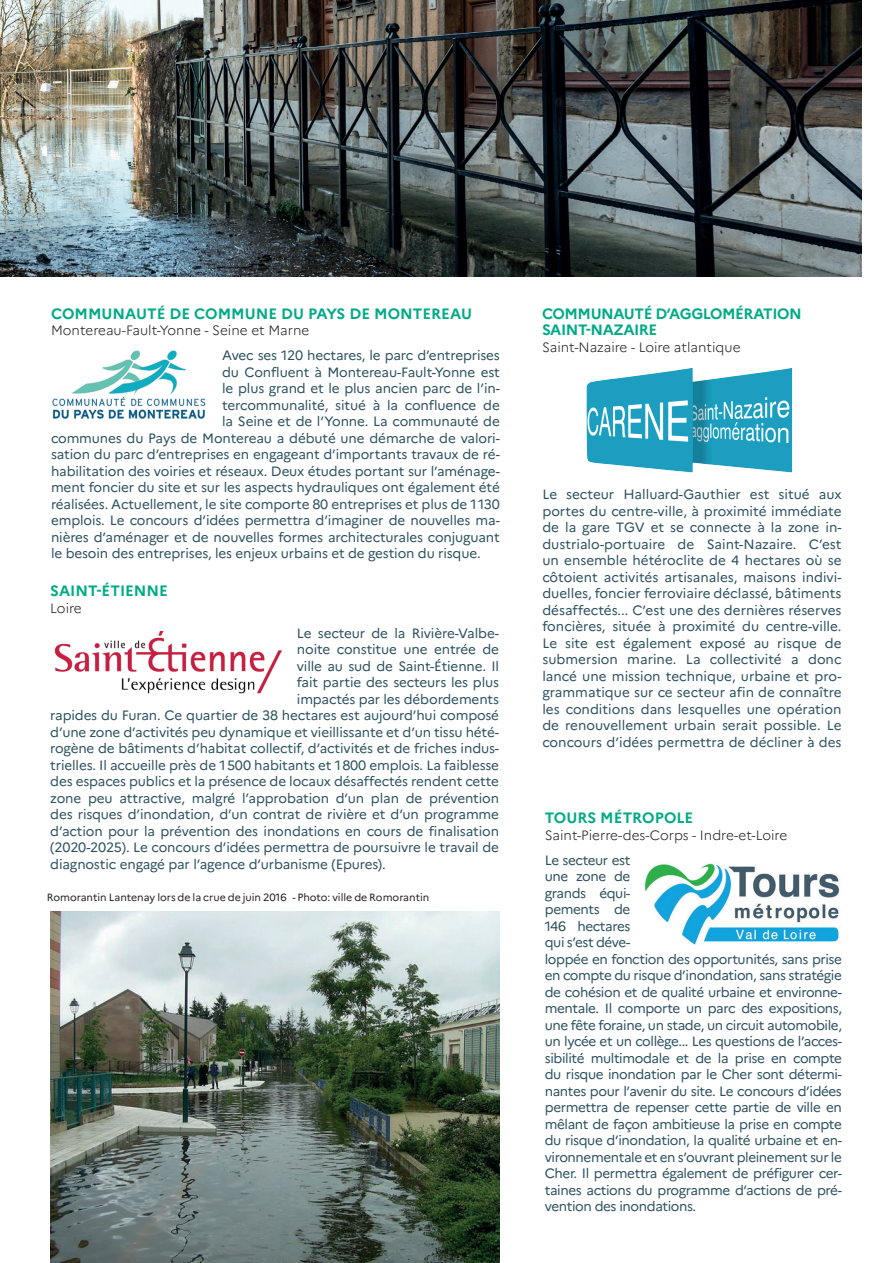
<style>
.page{position:relative;width:893px;height:1263px;background:#fff}
.page>*{position:absolute;margin:0;border:0;box-sizing:border-box;transform-origin:0 0}
.t1{font:700 15px "Marianne";color:#00ab85}
.t2{font:700 15px/16.5px "Marianne";letter-spacing:-.03em;color:#00ab85}
.t3{font:13.5px/16.5px "Marianne";letter-spacing:-.015em;color:#2b505f}
.t4{font:300 13.5px "Marianne";color:#231f20}
.t5{font:10.5px "Marianne";color:#231f20}
</style>
<div class="page">
<img style="left:0;top:0;width:861px;height:276px">
<img style="left:50px;top:911px;width:450px;height:352px">
<img style="left:645px;top:863px;width:195px;height:82px">
<img style="left:586px;top:368px;width:206px;height:104px">
<img style="left:52px;top:350px;width:154px;height:69px">
<img style="left:54px;top:631px;width:228px;height:63px">
<p class="t1" style="left:51px;top:304px;width:422px">COMMUNAUTÉ DE COMMUNE DU PAYS DE MONTEREAU</p>
<p class="t4" style="left:51px;top:322px;width:260px">Montereau-Fault-Yonne - Seine et Marne</p>
<p class="t3" style="left:222px;top:347px;width:279px">Avec ses 120 hectares, le parc d’entreprises</p>
<p class="t3" style="left:222px;top:364px;width:279px">du Confluent à Montereau-Fault-Yonne est</p>
<p class="t3" style="left:222px;top:380px;width:279px">le plus grand et le plus ancien parc de l’in-</p>
<p class="t3" style="left:222px;top:397px;width:279px">tercommunalité, situé à la confluence de</p>
<p class="t3" style="left:222px;top:413px;width:279px">la Seine et de l’Yonne. La communauté de</p>
<p class="t3" style="left:51px;top:430px;width:450px">communes du Pays de Montereau a débuté une démarche de valori-</p>
<p class="t3" style="left:51px;top:446px;width:450px">sation du parc d’entreprises en engageant d’importants travaux de ré-</p>
<p class="t3" style="left:51px;top:463px;width:450px">habilitation des voiries et réseaux. Deux études portant sur l’aménage-</p>
<p class="t3" style="left:51px;top:479px;width:450px">ment foncier du site et sur les aspects hydrauliques ont également été</p>
<p class="t3" style="left:51px;top:496px;width:450px">réalisées. Actuellement, le site comporte 80 entreprises et plus de 1130</p>
<p class="t3" style="left:51px;top:512px;width:450px">emplois. Le concours d’idées permettra d’imaginer de nouvelles ma-</p>
<p class="t3" style="left:51px;top:529px;width:450px">nières d’aménager et de nouvelles formes architecturales conjuguant</p>
<p class="t3" style="left:51px;top:545px;width:431px">le besoin des entreprises, les enjeux urbains et de gestion du risque.</p>
<p class="t1" style="left:50px;top:582px;width:119px">SAINT-ÉTIENNE</p>
<p class="t4" style="left:50px;top:600px;width:33px">Loire</p>
<p class="t3" style="left:297px;top:625px;width:204px">Le secteur de la Rivière-Valbe-</p>
<p class="t3" style="left:297px;top:641px;width:204px">noite constitue une entrée de</p>
<p class="t3" style="left:297px;top:658px;width:204px">ville au sud de Saint-Étienne. Il</p>
<p class="t3" style="left:297px;top:674px;width:204px">fait partie des secteurs les plus</p>
<p class="t3" style="left:297px;top:691px;width:204px">impactés par les débordements</p>
<p class="t3" style="left:50px;top:707px;width:450px">rapides du Furan. Ce quartier de 38 hectares est aujourd’hui composé</p>
<p class="t3" style="left:50px;top:724px;width:450px">d’une zone d’activités peu dynamique et vieillissante et d’un tissu hété-</p>
<p class="t3" style="left:50px;top:740px;width:450px">rogène de bâtiments d’habitat collectif, d’activités et de friches indus-</p>
<p class="t3" style="left:50px;top:757px;width:450px">trielles. Il accueille près de 1500 habitants et 1800 emplois. La faiblesse</p>
<p class="t3" style="left:50px;top:773px;width:450px">des espaces publics et la présence de locaux désaffectés rendent cette</p>
<p class="t3" style="left:50px;top:790px;width:450px">zone peu attractive, malgré l’approbation d’un plan de prévention</p>
<p class="t3" style="left:50px;top:806px;width:450px">des risques d’inondation, d’un contrat de rivière et d’un programme</p>
<p class="t3" style="left:50px;top:823px;width:450px">d’action pour la prévention des inondations en cours de finalisation</p>
<p class="t3" style="left:50px;top:839px;width:450px">(2020-2025). Le concours d’idées permettra de poursuivre le travail de</p>
<p class="t3" style="left:50px;top:856px;width:337px">diagnostic engagé par l’agence d’urbanisme (Epures).</p>
<p class="t5" style="left:47px;top:890px;width:384px">Romorantin Lantenay lors de la crue de juin 2016 - Photo: ville de Romorantin</p>
<p class="t2" style="left:542px;top:305px;width:261px">COMMUNAUTÉ D’AGGLOMÉRATION<br>SAINT-NAZAIRE</p>
<p class="t4" style="left:542px;top:339px;width:200px">Saint-Nazaire - Loire atlantique</p>
<p class="t3" style="left:542px;top:486px;width:301px;text-align:justify">Le secteur Halluard-Gauthier est situé aux portes du centre-ville, à proximité immédiate de la gare TGV et se connecte à la zone in&shy;dustrialo-portuaire de Saint-Nazaire. C’est un ensemble hétéroclite de 4 hectares où se côtoient activités artisanales, maisons indivi&shy;duelles, foncier ferroviaire déclassé, bâtiments désaffectés... C’est une des dernières réserves foncières, située à proximité du centre-ville.<br>Le site est également exposé au risque de submersion marine. La collectivité a donc lancé une mission technique, urbaine et pro&shy;grammatique sur ce secteur afin de connaître les conditions dans lesquelles une opération de renouvellement urbain serait possible. Le concours d’idées permettra de décliner à des</p>
<p class="t1" style="left:545px;top:809px;width:150px">TOURS MÉTROPOLE</p>
<p class="t4" style="left:545px;top:827px;width:244px">Saint-Pierre-des-Corps - Indre-et-Loire</p>
<p class="t3" style="left:545px;top:852px;width:299px">Le secteur est<br>une zone de<br>grands équi-<br>pements de<br>146 hectares<br>qui s’est déve-<br>loppée en fonction des opportunités, sans prise en compte du risque d’inondation, sans stratégie de cohésion et de qualité urbaine et environne&shy;mentale. Il comporte un parc des expositions, une fête foraine, un stade, un circuit automobile, un lycée et un collège... Les questions de l’acces&shy;sibilité multimodale et de la prise en compte du risque inondation par le Cher sont détermi&shy;nantes pour l’avenir du site. Le concours d’idées permettra de repenser cette partie de ville en mêlant de façon ambitieuse la prise en compte du risque d’inondation, la qualité urbaine et en&shy;vironnementale et en s’ouvrant pleinement sur le Cher. Il permettra également de préfigurer cer&shy;taines actions du programme d’actions de pré&shy;vention des inondations.</p>
</div>
